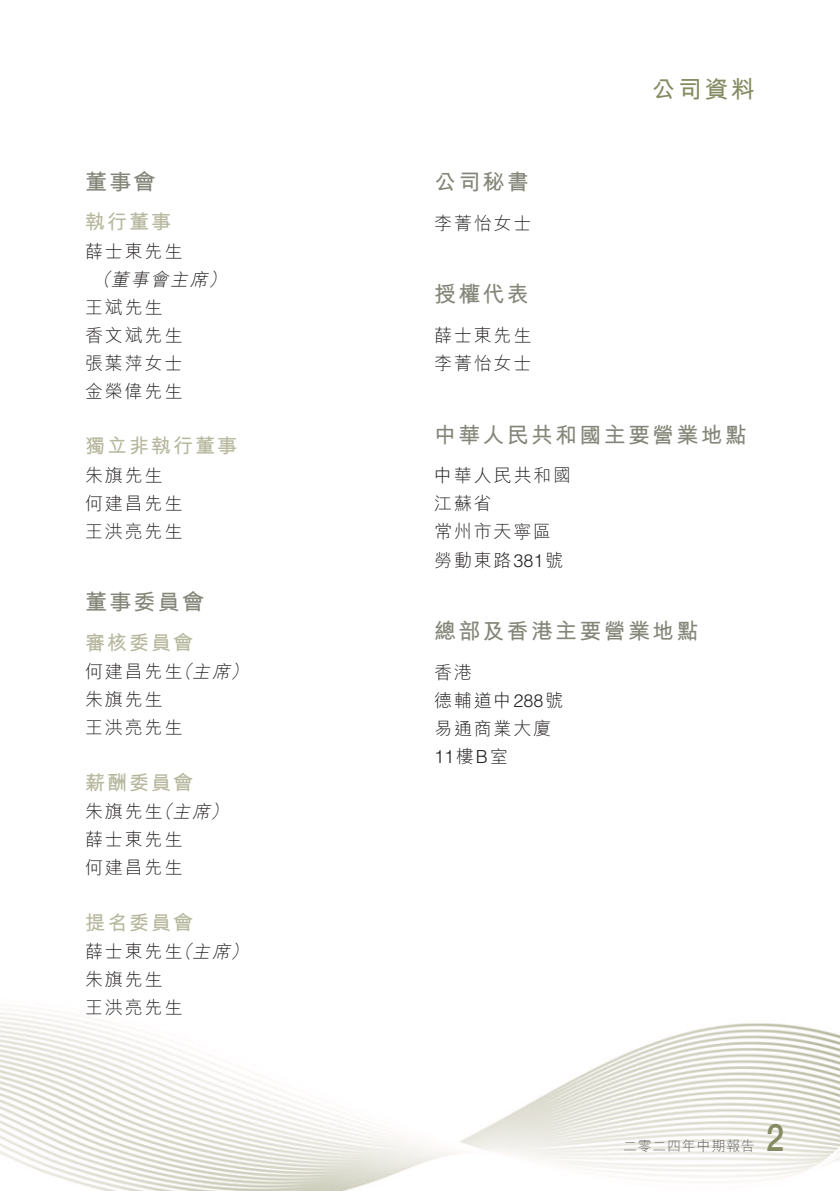
<style>
.page{position:relative;width:840px;height:1191px;background:#fff}
.page>*{position:absolute;margin:0;border:0;box-sizing:border-box;transform-origin:0 0}
.t1{font:500 38px "Helvetica Neue LT Std";color:#858b62;scale:.85 1}
.t2{font:700 24px "M Hei HK";color:#858b62}
.t3{font:700 22px "M Hei HK";letter-spacing:.1em;color:#848679}
.t4{font:700 20px "M Hei HK";letter-spacing:.1em;color:#b6b89e}
.t5{font:300 18px/28px "M Hei HK";letter-spacing:.1em;color:#231f20}
.t6{font:italic 300 18px "M Hei HK";color:#231f20}
.t7{font:300 18px "Helvetica LT Std";color:#231f20}
.t8{font:300 14px "M Hei HK";letter-spacing:.05em;color:#60615f}
.s1{font-family:"Helvetica LT Std"}
.s2{font-family:"M Hei HK"}
</style>
<div class="page">
<img style="left:0;top:1008px;width:839px;height:183px">
<p class="t3" style="left:85px;top:166px;width:72px">董事會</p>
<p class="t4" style="left:85px;top:207px;width:87px">執行董事</p>
<p class="t5" style="left:85px;top:237px;width:99px">薛士東先生</p>
<p class="t6" style="left:93px;top:270px;width:23px">（</p>
<p class="t5" style="left:85px;top:293px;width:99px">王斌先生香文斌先生張葉萍女士金榮偉先生</p>
<p class="t4" style="left:85px;top:431px;width:153px">獨立非執行董事</p>
<p class="t5" style="left:85px;top:461px;width:99px">朱旗先生何建昌先生王洪亮先生</p>
<p class="t6" style="left:208px;top:270px;width:23px">(</p>
<p class="t6" style="left:111px;top:270px;width:102px">董事會主席</p>
<p class="t3" style="left:85px;top:586px;width:120px">董事委員會</p>
<p class="t4" style="left:85px;top:628px;width:109px">審核委員會</p>
<p class="t6" style="left:174px;top:662px;width:23px">（</p>
<p class="t6" style="left:230px;top:662px;width:23px">(</p>
<p class="t5" style="left:85px;top:657px;width:99px">何建昌先生朱旗先生王洪亮先生</p>
<p class="t4" style="left:85px;top:768px;width:109px">薪酬委員會</p>
<p class="t6" style="left:192px;top:662px;width:43px">主席</p>
<p class="t6" style="left:154px;top:802px;width:23px">（</p>
<p class="t6" style="left:210px;top:802px;width:23px">(</p>
<p class="t5" style="left:85px;top:797px;width:99px">朱旗先生薛士東先生何建昌先生</p>
<p class="t4" style="left:85px;top:908px;width:109px">提名委員會</p>
<p class="t6" style="left:172px;top:802px;width:43px">主席</p>
<p class="t6" style="left:174px;top:942px;width:23px">（</p>
<p class="t6" style="left:230px;top:942px;width:23px">(</p>
<p class="t5" style="left:85px;top:937px;width:99px">薛士東先生朱旗先生王洪亮先生</p>
<p class="t6" style="left:192px;top:942px;width:43px">主席</p>
<p class="t3" style="left:434px;top:166px;width:96px">公司秘書</p>
<p class="t5" style="left:434px;top:209px;width:99px">李菁怡女士</p>
<p class="t3" style="left:434px;top:278px;width:96px">授權代表</p>
<p class="t5" style="left:434px;top:321px;width:99px">薛士東先生李菁怡女士</p>
<h2 class="t2" style="left:651px;top:72px;width:105px">公司資料</h2>
<p class="t3" style="left:434px;top:418px;width:314px">中華人民共和國主要營業地點</p>
<p class="t5" style="left:434px;top:461px;width:138px">中華人民共和國江蘇省<br>常州市天寧區勞動東路<span class="s1">381</span>號</p>
<p class="t3" style="left:434px;top:615px;width:265px">總部及香港主要營業地點</p>
<p class="t5" style="left:434px;top:658px;width:131px">香港<br>德輔道中<span class="s1">288</span>號易通商業大廈</p>
<p class="t7" style="left:434px;top:745px;width:75px">11<span class="s2">樓</span>B<span class="s2">室</span></p>
<p class="t8" style="left:622px;top:1139px;width:133px">二零二四年中期報告</p>
<h1 class="t1" style="left:765px;top:1115px;width:23px">2</h1>
</div>
